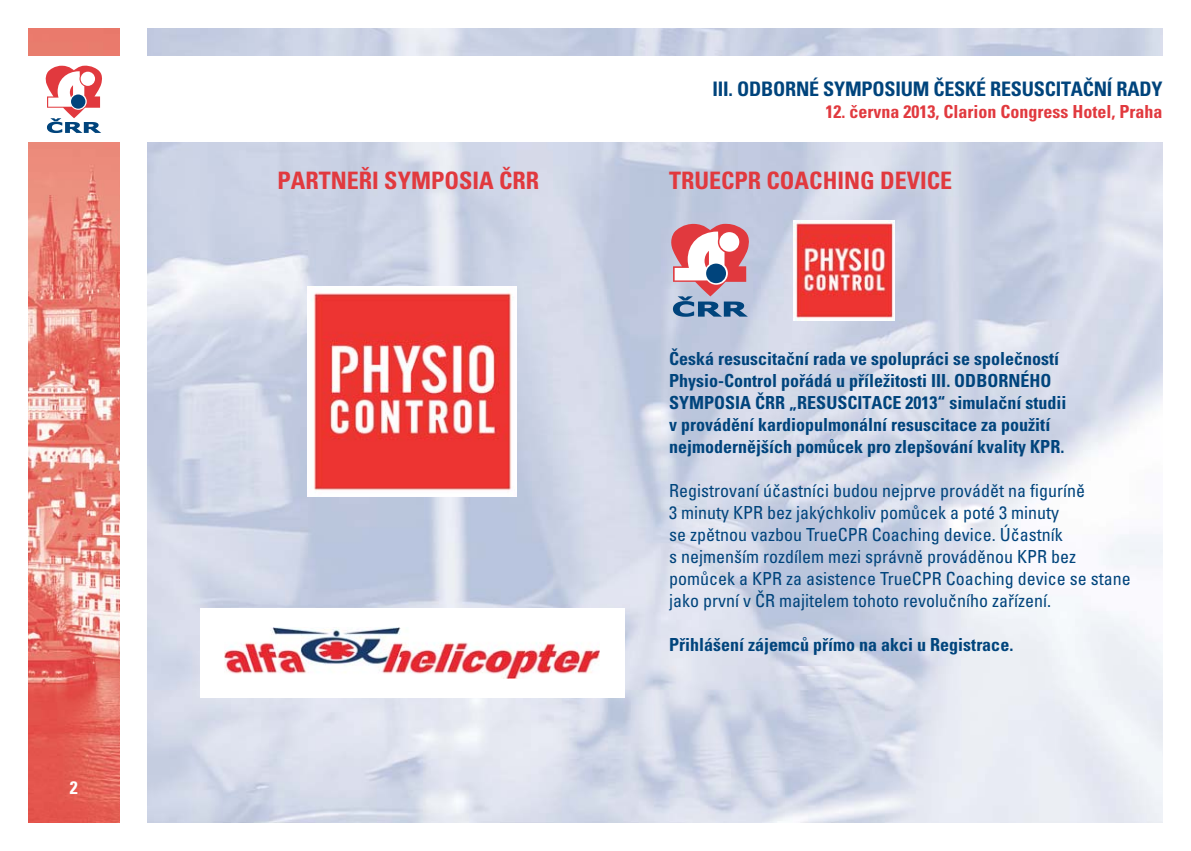
<style>
.page{position:relative;width:1191px;height:851px;background:#fff}
.page>*{position:absolute;margin:0;border:0;box-sizing:border-box;transform-origin:0 0}
.t1{font:700 condensed 24px "Univers CE";color:#e1393e}
.t2{font:700 condensed 20px "Univers CE";letter-spacing:-.01em;color:#00447c}
.t3{font:condensed 18px/22px "Univers CE";color:#00447c}
.t4{font:700 condensed 18px/22px "Univers CE";color:#00447c}
.t5{font:700 condensed 18px "Univers CE";color:#e1393e}
.t6{font:700 condensed 18px "Univers CE";color:#fff}
</style>
<div class="page">
<img style="left:28px;top:28px;width:91px;height:794px">
<div style="left:0;top:57px;width:1191px;height:85px;background:#fff"></div>
<svg style="left:45px;top:65px;width:57px;height:68px"></svg>
<div style="left:71px;top:94px;width:14px;height:15px;background:#00447c;border-radius:50%"></div>
<img style="left:794px;top:220px;width:100px;height:101px">
<svg style="left:669px;top:223px;width:81px;height:94px"></svg>
<div style="left:706px;top:263px;width:20px;height:20px;background:#00447c;border-radius:50%"></div>
<img style="left:307px;top:286px;width:210px;height:210px">
<img style="left:224px;top:627px;width:376px;height:51px">
<p class="t6" style="left:70px;top:781px;width:9px">2</p>
<p class="t2" style="left:712px;top:82px;width:451px">III. ODBORNÉ SYMPOSIUM ČESKÉ RESUSCITAČNÍ RADY</p>
<p class="t5" style="left:825px;top:105px;width:338px">12. června 2013, Clarion Congress Hotel, Praha</p>
<h1 class="t1" style="left:277px;top:171px;width:263px">PARTNEŘI SYMPOSIA ČRR</h1>
<h1 class="t1" style="left:669px;top:171px;width:284px">TRUECPR COACHING DEVICE</h1>
<p class="t4" style="left:669px;top:349px;width:399px">Česká resuscitační rada ve spolupráci se společností Physio-Control pořádá u příležitosti III. ODBORNÉHO SYMPOSIA ČRR „RESUSCITACE 2013“ simulační studii v provádění kardiopulmonální resuscitace za použití nejmodernějších pomůcek pro zlepšování kvality KPR.</p>
<p class="t3" style="left:669px;top:481px;width:463px">Registrovaní účastníci budou nejprve provádět na figuríně<br>3 minuty KPR bez jakýchkoliv pomůcek a poté 3 minuty<br>se zpětnou vazbou TrueCPR Coaching device. Účastník<br>s nejmenším rozdílem mezi správně prováděnou KPR bez pomůcek a KPR za asistence TrueCPR Coaching device se stane jako první v ČR majitelem tohoto revolučního zařízení.</p>
<p class="t4" style="left:669px;top:635px;width:345px">Přihlášení zájemců přímo na akci u Registrace.</p>
</div>
